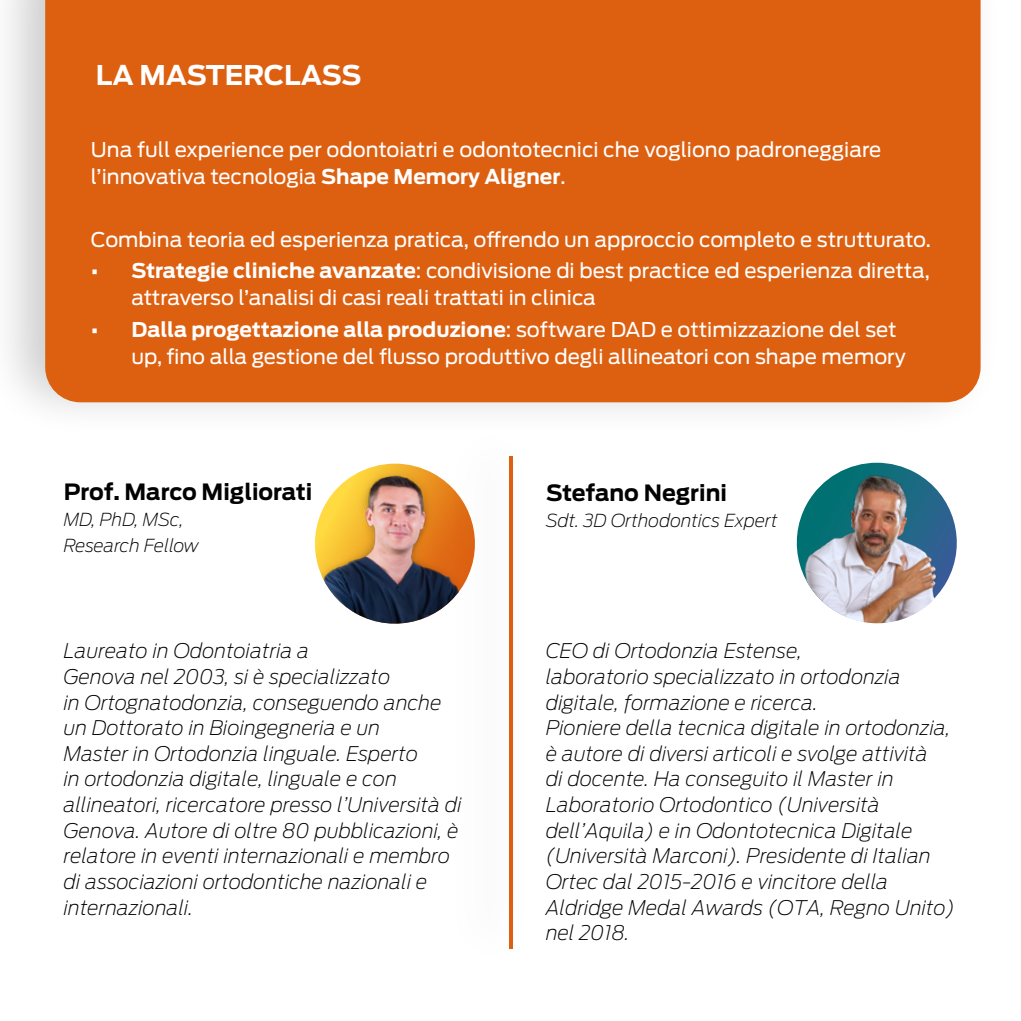
<style>
.page{position:relative;width:1021px;height:1021px;background:#fff}
.page>*{position:absolute;margin:0;border:0;box-sizing:border-box;transform-origin:0 0}
.t1{font:700 27px "Antenna";color:#fff}
.t2{font:700 22.28px "Antenna";color:#020203}
.t3{font:20.25px/27px "Antenna";color:#fff}
.t4{font:italic 200 20.03px/25.7px "Antenna";color:#020203}
.t5{font:italic 200 17.78px/25.9px "Antenna";color:#020203}
.s1{font-weight:700}
</style>
<div class="page">
<img style="left:315px;top:463px;width:130px;height:161px">
<div style="left:0;top:0;width:1001px;height:438px;background:#000;opacity:.2"></div>
<div style="left:45px;top:0;width:935px;height:402px;background:#dd6011"></div>
<svg style="left:796px;top:462px;width:161px;height:162px"></svg>
<img style="left:797px;top:463px;width:160px;height:160px;border-radius:80px">
<div style="left:445px;top:414px;width:88px;height:564px;background:#000;opacity:.2"></div>
<svg style="left:508px;top:456px;width:4px;height:493px;fill:#dd6011"></svg>
<h1 class="t1" style="left:96px;top:59px;width:267px">LA MASTERCLASS</h1>
<p class="t3" style="left:91px;top:136px;width:792px">Una full experience per odontoiatri e odontotecnici che vogliono padroneggiare l’innovativa tecnologia <span class="s1">Shape Memory Aligner</span>.</p>
<p class="t3" style="left:91px;top:226px;width:841px">Combina teoria ed esperienza pratica, offrendo un approccio completo e strutturato.</p>
<p class="t3" style="left:131px;top:257px;width:800px;text-indent:-40px"><span class="s1">• Strategie cliniche avanzate</span>: condivisione di best practice ed esperienza diretta, attraverso l’analisi di casi reali trattati in clinica</p>
<p class="t3" style="left:131px;top:316px;width:775px;text-indent:-40px"><span class="s1">• Dalla progettazione alla produzione</span>: software DAD e ottimizzazione del set up, fino alla gestione del flusso produttivo degli allineatori con shape memory</p>
<p class="t2" style="left:64px;top:478px;width:250px">Prof. Marco Migliorati</p>
<p class="t5" style="left:64px;top:506px;width:137px">MD, PhD, MSc,<br>Research Fellow</p>
<p class="t4" style="left:64px;top:638px;width:399px">Laureato in Odontoiatria a<br>Genova nel 2003, si è specializzato<br>in Ortognatodonzia, conseguendo anche un Dottorato in Bioingegneria e un<br>Master in Ortodonzia linguale. Esperto<br>in ortodonzia digitale, linguale e con allineatori, ricercatore presso l’Università di Genova. Autore di oltre 80 pubblicazioni, è relatore in eventi internazionali e membro di associazioni ortodontiche nazionali e internazionali.</p>
<p class="t2" style="left:546px;top:479px;width:182px">Stefano Negrini</p>
<p class="t5" style="left:546px;top:507px;width:233px">Sdt. 3D Orthodontics Expert</p>
<p class="t4" style="left:546px;top:638px;width:410px">CEO di Ortodonzia Estense,<br>laboratorio specializzato in ortodonzia digitale, formazione e ricerca.<br>Pioniere della tecnica digitale in ortodonzia, è autore di diversi articoli e svolge attività<br>di docente. Ha conseguito il Master in Laboratorio Ortodontico (Università dell’Aquila) e in Odontotecnica Digitale (Università Marconi). Presidente di Italian Ortec dal 2015-2016 e vincitore della Aldridge Medal Awards (OTA, Regno Unito) nel 2018.</p>
</div>
